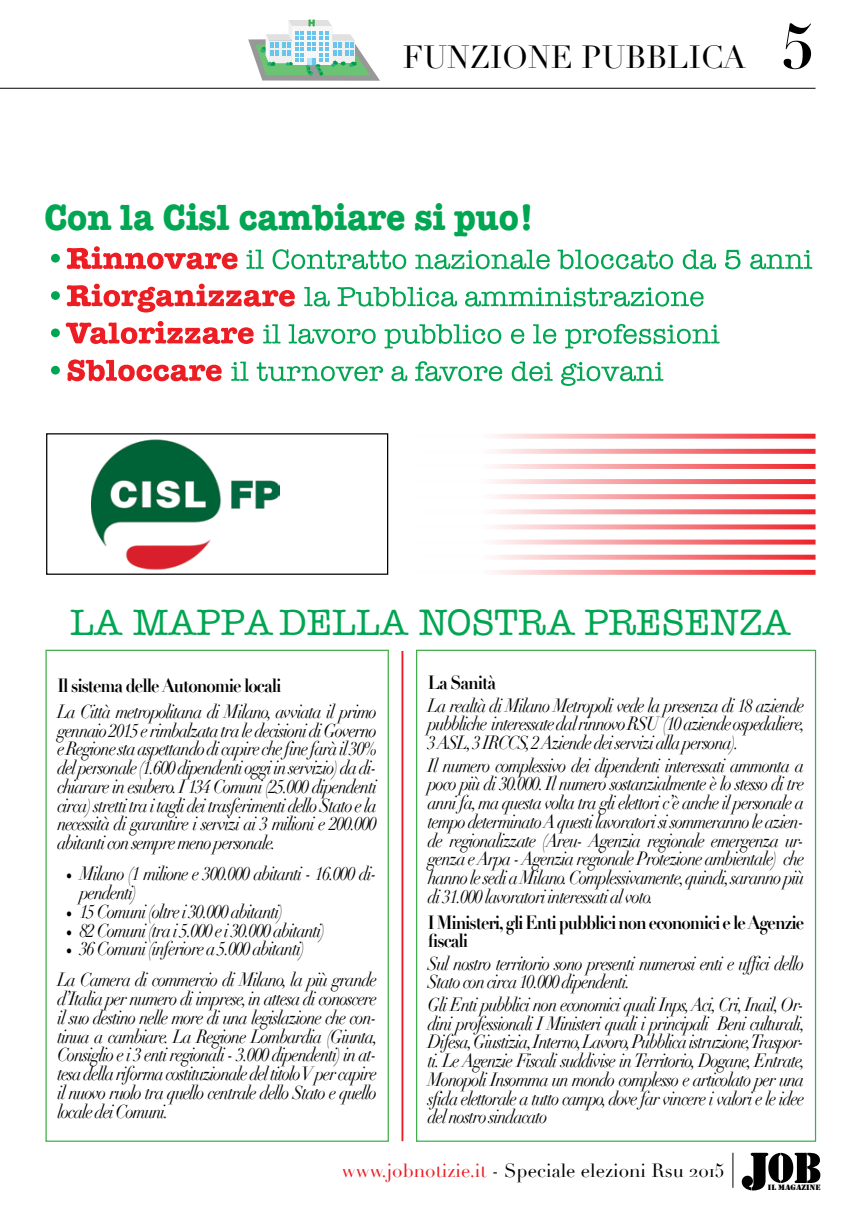
<style>
.page{position:relative;width:851px;height:1205px;background:#fff}
.page>*{position:absolute;margin:0;border:0;box-sizing:border-box;transform-origin:0 0}
.t1{font:700 62.5px "Didot";color:#000}
.t2{font:37.75px "American Typewriter";color:#00a651}
.t3{font:700 37.5px "American Typewriter";color:#00a651;scale:.95 1}
.t4{font:31.25px "Didot";color:#000}
.t5{font:italic 18.75px/18.8px "Didot";letter-spacing:-.06em;color:#000;text-align:justify;scale:.9 1}
.t6{font:700 18.75px/18.8px "Didot";letter-spacing:-.06em;color:#000;scale:.9 1}
.t7{font:18.75px "Didot";color:#000}
.t8{font:8px "Stencil";color:#000;scale:1.1 1}
.s1{font-family:"Minion Pro"}
.s2{color:#ed1d24}
</style>
<div class="page">
<hr style="left:0;top:88px;width:815px;height:1px;background:#000">
<hr style="left:401px;top:651px;width:2px;height:490px;background:#ed1d24">
<svg style="left:741px;top:1153px;width:79px;height:37px"></svg>
<hr style="left:732px;top:1153px;width:1px;height:35px;background:#000">
<svg style="left:51px;top:254px;width:9px;height:9px"></svg>
<svg style="left:67px;top:246px;width:170px;height:23px"></svg>
<svg style="left:246px;top:249px;width:18px;height:20px"></svg>
<svg style="left:272px;top:249px;width:134px;height:20px"></svg>
<svg style="left:415px;top:249px;width:134px;height:20px"></svg>
<svg style="left:557px;top:249px;width:116px;height:20px"></svg>
<svg style="left:682px;top:249px;width:34px;height:20px"></svg>
<svg style="left:725px;top:250px;width:15px;height:19px"></svg>
<svg style="left:750px;top:250px;width:62px;height:19px"></svg>
<svg style="left:51px;top:291px;width:9px;height:9px"></svg>
<svg style="left:67px;top:284px;width:228px;height:28px"></svg>
<svg style="left:304px;top:287px;width:26px;height:20px"></svg>
<svg style="left:337px;top:287px;width:120px;height:20px"></svg>
<svg style="left:465px;top:287px;width:238px;height:20px"></svg>
<svg style="left:51px;top:328px;width:9px;height:9px"></svg>
<svg style="left:66px;top:321px;width:187px;height:23px"></svg>
<svg style="left:263px;top:324px;width:17px;height:19px"></svg>
<svg style="left:288px;top:324px;width:87px;height:20px"></svg>
<svg style="left:384px;top:324px;width:117px;height:24px"></svg>
<svg style="left:511px;top:329px;width:13px;height:15px"></svg>
<svg style="left:533px;top:324px;width:23px;height:20px"></svg>
<svg style="left:565px;top:324px;width:154px;height:24px"></svg>
<svg style="left:51px;top:366px;width:9px;height:8px"></svg>
<svg style="left:67px;top:359px;width:155px;height:22px"></svg>
<svg style="left:231px;top:361px;width:17px;height:20px"></svg>
<svg style="left:256px;top:362px;width:127px;height:19px"></svg>
<svg style="left:391px;top:366px;width:16px;height:15px"></svg>
<svg style="left:415px;top:361px;width:87px;height:20px"></svg>
<svg style="left:511px;top:361px;width:41px;height:20px"></svg>
<svg style="left:561px;top:362px;width:102px;height:24px"></svg>
<img style="left:92px;top:439px;width:187px;height:131px">
<div style="left:46px;top:433px;width:342px;height:142px;border:1px solid #000"></div>
<svg style="left:495px;top:494px;width:320px;height:5px;background:#f59093"></svg>
<svg style="left:495px;top:479px;width:320px;height:5px;background:#f58d90"></svg>
<svg style="left:495px;top:434px;width:320px;height:5px;background:#f59296"></svg>
<svg style="left:495px;top:509px;width:320px;height:5px;background:#f59396"></svg>
<svg style="left:495px;top:449px;width:320px;height:5px;background:#f58f93"></svg>
<svg style="left:495px;top:524px;width:320px;height:5px;background:#f69699"></svg>
<svg style="left:495px;top:464px;width:320px;height:5px;background:#f58d90"></svg>
<svg style="left:495px;top:539px;width:320px;height:5px;background:#f6989c"></svg>
<svg style="left:495px;top:555px;width:320px;height:5px;background:#f59296"></svg>
<svg style="left:495px;top:570px;width:320px;height:5px;background:#f58f93"></svg>
<svg style="left:248px;top:20px;width:132px;height:61px"></svg>
<h3 class="t4" style="left:402px;top:39px;width:345px">FUNZIONE PUBBLICA</h3>
<h1 class="t1" style="left:780px;top:7px;width:36px">5</h1>
<h3 class="t3" style="left:45px;top:185px;width:517px">Con la Cisl cambiare si puo!</h3>
<h2 class="t2" style="left:70px;top:593px;width:721px">LA MAPPA DELLA NOSTRA PRESENZA</h2>
<p class="t6" style="left:57px;top:676px;width:250px">Il sistema delle Autonomie locali</p>
<p class="t5" style="left:57px;top:702px;width:356px">La Città metropolitana di Milano, avviata il primo gennaio 2015 e rimbalzata tra le decisioni di Governo e Regione sta aspettando di capire che fine farà il 30% del personale (1.600 dipendenti oggi in servizio) da di&shy;chiarare in esubero. I 134 Comuni (25.000 dipendenti circa) stretti tra i tagli dei trasferimenti dello Stato e la necessità di garantire i servizi ai 3 milioni e 200.000 abitanti con sempre meno personale.</p>
<p class="t5" style="left:80px;top:864px;width:331px;text-indent:-14px"><span class="s1">•</span> Milano (1 milione e 300.000 abitanti - 16.000 di&shy;pendenti)</p>
<p class="t5" style="left:66px;top:902px;width:243px"><span class="s1">•</span> 15 Comuni (oltre i 30.000 abitanti)</p>
<p class="t5" style="left:66px;top:921px;width:290px"><span class="s1">•</span> 82 Comuni (tra i 5.000 e i 30.000 abitanti)</p>
<p class="t5" style="left:57px;top:933px;width:356px;line-height:31.1px;text-indent:8px"><span class="s1">•</span> 36 Comuni (inferiore a 5.000 abitanti)<br>La Camera di commercio di Milano, la più grande</p>
<p class="t5" style="left:57px;top:989px;width:357px">d’Italia per numero di imprese, in attesa di conoscere il suo destino nelle more di una legislazione che con&shy;tinua a cambiare. La Regione Lombardia (Giunta, Consiglio e i 3 enti regionali - 3.000 dipendenti) in at&shy;tesa della riforma costituzionale del titolo V per capire il nuovo ruolo tra quello centrale dello Stato e quello locale dei Comuni.</p>
<p class="t6" style="left:428px;top:673px;width:77px">La Sanità</p>
<p class="t5" style="left:428px;top:696px;width:421px">La realtà di Milano Metropoli vede la presenza di 18 aziende pubbliche interessate dal rinnovo RSU (10 aziende ospedaliere, 3 ASL, 3 IRCCS, 2 Aziende dei servizi alla persona).</p>
<p class="t5" style="left:428px;top:756px;width:419px">Il numero complessivo dei dipendenti interessati ammonta a poco più di 30.000. Il numero sostanzialmente è lo stesso di tre anni fa, ma questa volta tra gli elettori c’è anche il personale a tempo determinato A questi lavoratori si sommeranno le azien&shy;de regionalizzate (Areu- Agenzia regionale emergenza ur&shy;genza e Arpa - Agenzia regionale Protezione ambientale) che hanno le sedi a Milano. Complessivamente, quindi, saranno più di 31.000 lavoratori interessati al voto.</p>
<p class="t6" style="left:428px;top:913px;width:419px">I Ministeri, gli Enti pubblici non economici e le Agenzie fiscali</p>
<p class="t5" style="left:428px;top:954px;width:419px">Sul nostro territorio sono presenti numerosi enti e uffici dello<br>Stato con circa 10.000 dipendenti.</p>
<p class="t5" style="left:428px;top:995px;width:421px">Gli Enti pubblici non economici quali Inps, Aci, Cri, Inail, Or&shy;dini professionali I Ministeri quali i principali Beni culturali, Difesa, Giustizia, Interno, Lavoro, Pubblica istruzione,Traspor&shy;ti. Le Agenzie Fiscali suddivise in Territorio, Dogane, Entrate, Monopoli Insomma un mondo complesso e articolato per una sfida elettorale a tutto campo, dove far vincere i valori e le idee del nostro sindacato</p>
<p class="t7" style="left:342px;top:1159px;width:383px"><span class="s2">www.jobnotizie.it</span> - Speciale elezioni Rsu 2015</p>
<p class="t8" style="left:767px;top:1183px;width:49px">IL MAGAZINE</p>
</div>
